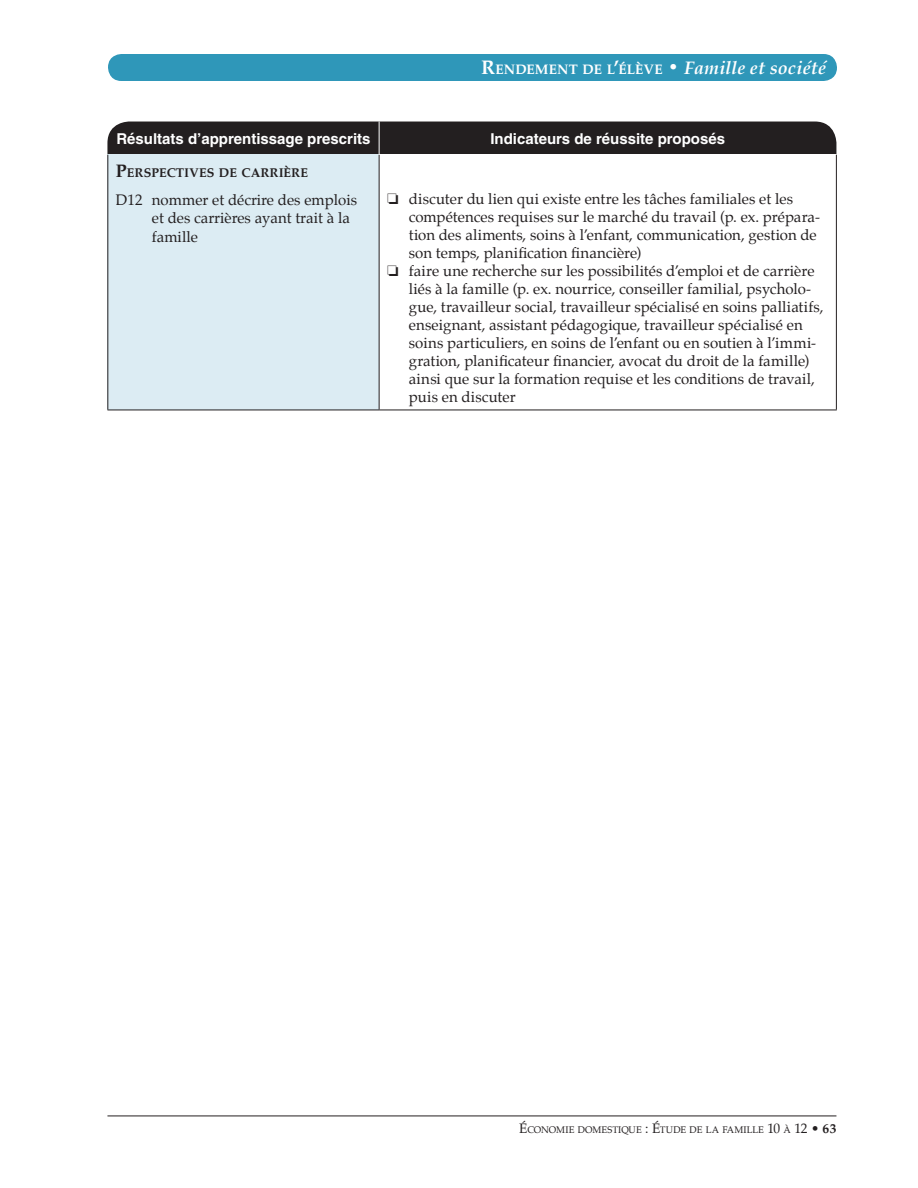
<style>
.page{position:relative;width:918px;height:1188px;background:#fff}
.page>*{position:absolute;margin:0;border:0;box-sizing:border-box;transform-origin:0 0}
.Body_Checkbox_bullet{font:15px/18px "Palatino";letter-spacing:.005em;color:#231f20}
.AI_table_head{font:700 15px "Helvetica";color:#fff}
.Bullet_RAP{font:15px/18.8px "Palatino";color:#231f20}
.t1{font:700 13.65px "Palatino";color:#fff}
.B_Head{font:700 12.6px "Palatino";color:#231f20}
.t2{font:9.45px "Palatino";color:#231f20}
.s1{font-size:19.5px}
.s2{font-style:italic;font-size:18px}
.s3{font-size:18px}
.s4{font-size:13.5px}
.s5{font-weight:700;font-size:13.5px}
</style>
<div class="page">
<div style="left:108px;top:54px;width:729px;height:27px;background:#2f97b9;border-radius:14px"></div>
<hr style="left:107px;top:1116px;width:729px;height:1px;background:#231f20">
<div style="left:107px;top:122px;width:729px;height:110px;background:#231f20;border-radius:22px"></div>
<div style="left:108px;top:155px;width:271px;height:255px;background:#dcecf3"></div>
<div style="left:379px;top:155px;width:457px;height:255px;background:#fff"></div>
<hr style="left:107px;top:155px;width:1px;height:255px;background:#231f20">
<hr style="left:379px;top:155px;width:1px;height:255px;background:#231f20">
<hr style="left:836px;top:155px;width:1px;height:255px;background:#231f20">
<hr style="left:107px;top:410px;width:272px;height:1px;background:#231f20">
<hr style="left:379px;top:410px;width:458px;height:1px;background:#231f20">
<hr style="left:379px;top:122px;width:1px;height:33px;background:#fff">
<p class="t1" style="left:481px;top:61px;width:346px"><span class="s1">R</span>ENDEMENT DE L<span class="s1">’</span>ÉLÈVE <span class="s1">•</span> <span class="s2">Famille et société</span></p>
<p class="AI_table_head" style="left:116px;top:129px;width:256px">Résultats d’apprentissage prescrits</p>
<p class="AI_table_head" style="left:490px;top:129px;width:236px">Indicateurs de réussite proposés</p>
<p class="B_Head" style="left:116px;top:165px;width:194px"><span class="s3">P</span>ERSPECTIVES DE CARRIÈRE</p>
<p class="Bullet_RAP" style="left:152px;top:191px;width:207px;text-indent:-36px">D12 nommer et décrire des emplois et des carrières ayant trait à la famille</p>
<p class="Body_Checkbox_bullet" style="left:409px;top:191px;width:413px;text-indent:-22px">❏ discuter du lien qui existe entre les tâches familiales et les compétences requises sur le marché du travail (p. ex. prépara&shy;tion des aliments, soins à l’enfant, communication, gestion de son temps, planification financière)</p>
<p class="Body_Checkbox_bullet" style="left:409px;top:263px;width:416px;text-indent:-22px">❏ faire une recherche sur les possibilités d’emploi et de carrière liés à la famille (p. ex. nourrice, conseiller familial, psycholo&shy;gue, travailleur social, travailleur spécialisé en soins palliatifs, enseignant, assistant pédagogique, travailleur spécialisé en soins particuliers, en soins de l’enfant ou en soutien à l’immi&shy;gration, planificateur financier, avocat du droit de la famille) ainsi que sur la formation requise et les conditions de travail, puis en discuter</p>
<p class="t2" style="left:519px;top:1123px;width:319px"><span class="s4">É</span>CONOMIE DOMESTIQUE <span class="s4">: É</span>TUDE DE LA FAMILLE <span class="s4">10</span> À <span class="s4">12 •</span> <span class="s5">63</span></p>
</div>
